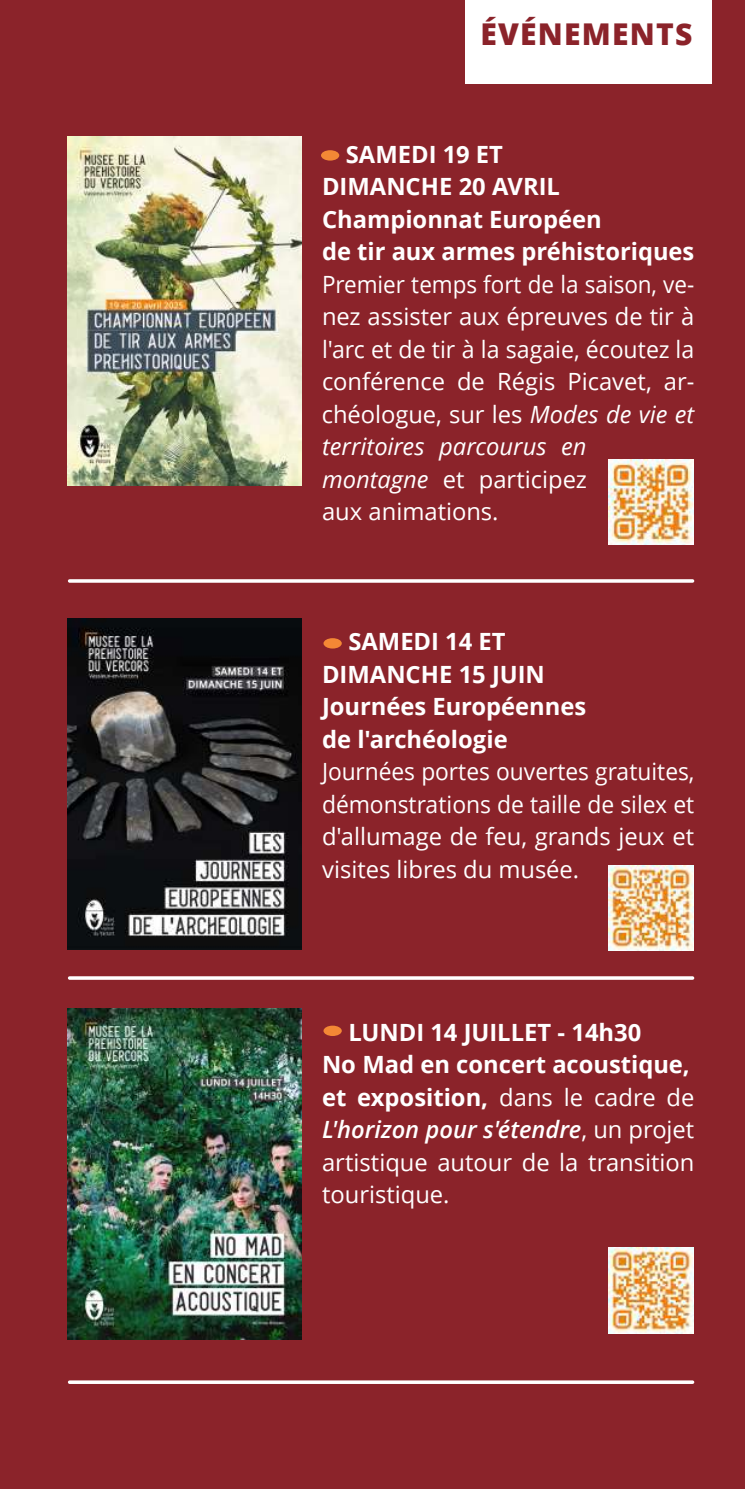
<style>
.page{position:relative;width:745px;height:1489px;background:#fff}
.page>*{position:absolute;margin:0;border:0;box-sizing:border-box;transform-origin:0 0}
.t1{font:800 30px "Open Sans";letter-spacing:.04em;color:#8b232a}
.t2{font:23.75px/32.5px "Open Sans";color:#fff;scale:.94 1}
.t3{font:23.75px/32.5px "Open Sans";color:#fff}
.t4{font:700 23.75px/32.5px "Open Sans";color:#fff}
.t5{font:23.75px/32.5px "Open Sans";color:#fff;text-align:justify;scale:.96 1}
.s1{font-style:italic}
.s2{font-weight:700}
.s3{font-weight:600;font-style:italic}
</style>
<div class="page">
<div style="left:0;top:0;width:744px;height:1488px;background:#8b232a"></div>
<img style="left:67px;top:136px;width:234px;height:349px">
<div style="left:465px;top:0;width:246px;height:84px;background:#fff"></div>
<hr style="left:70px;top:579px;width:622px;height:3px;background:#fff">
<hr style="left:70px;top:976px;width:622px;height:3px;background:#fff">
<hr style="left:70px;top:1380px;width:622px;height:3px;background:#fff">
<img style="left:608px;top:459px;width:84px;height:85px">
<img style="left:68px;top:618px;width:233px;height:331px">
<div style="left:323px;top:638px;width:18px;height:10px;background:#f48835;border-radius:50%"></div>
<div style="left:321px;top:150px;width:18px;height:11px;background:#f48835;border-radius:50%"></div>
<img style="left:68px;top:1008px;width:233px;height:331px">
<div style="left:323px;top:1025px;width:18px;height:10px;background:#f48835;border-radius:50%"></div>
<img style="left:608px;top:865px;width:84px;height:85px">
<img style="left:608px;top:1247px;width:84px;height:85px">
<p class="t1" style="left:480px;top:13px;width:213px">ÉVÉNEMENTS</p>
<p class="t4" style="left:322px;top:137px;width:373px;text-indent:24px">SAMEDI 19 ET<br>DIMANCHE 20 AVRIL<br>Championnat Européen<br>de tir aux armes préhistoriques</p>
<p class="t2" style="left:321px;top:267px;width:397px">Premier temps fort de la saison, ve&shy;nez assister aux épreuves de tir à l'arc et de tir à la sagaie, écoutez la conférence de Régis Picavet, ar&shy;chéologue, sur les <span class="s1">Modes de vie et territoires parcourus en montagne</span> et participez<br>aux animations.</p>
<p class="t4" style="left:322px;top:625px;width:265px;text-indent:26px">SAMEDI 14 ET<br>DIMANCHE 15 JUIN<br>Journées Européennes de l'archéologie</p>
<p class="t5" style="left:322px;top:755px;width:389px">Journées portes ouvertes gratuites, démonstrations de taille de silex et d'allumage de feu, grands jeux et visites libres du musée.</p>
<p class="t3" style="left:322px;top:1015px;width:373px;text-indent:26px"><span class="s2">LUNDI 14 JUILLET - 14h30<br>No Mad en concert acoustique, et exposition,</span> dans le cadre de<br><span class="s3">L'horizon pour s'étendre</span>, un projet artistique autour de la transition touristique.</p>
</div>
